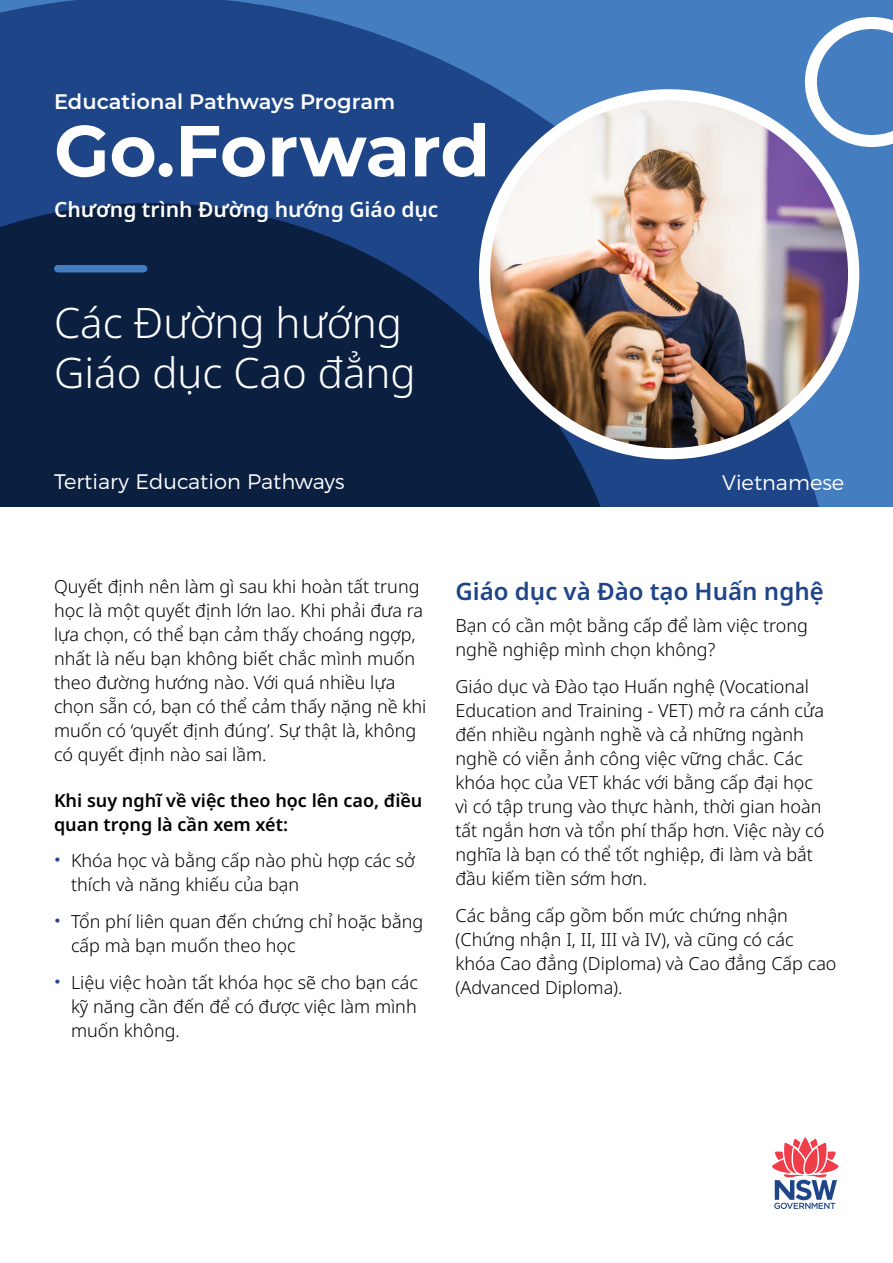
<style>
.page{position:relative;width:893px;height:1263px;background:#fff}
.page>*{position:absolute;margin:0;border:0;box-sizing:border-box;transform-origin:0 0}
.t1{font:700 72px "Montserrat";color:#fff}
.t2{font:300 42px "Noto Sans";color:#fff}
.Head{font:600 24px "Noto Sans";color:#1d4588}
.t3{font:300 21px "Montserrat";color:#fff}
.GoForward{font:600 21px "Noto Sans";color:#fff}
.t4{font:600 21px "Montserrat";color:#fff}
.Text{font:300 18px/24px "Noto Sans";color:#000}
.Text_Bold{font:600 18px/24px "Noto Sans";color:#000}
.s1{font-family:"Montserrat";font-weight:700;font-size:21px;color:#25408f}
</style>
<div class="page">
<svg style="left:772px;top:1137px;width:66px;height:72px"></svg>
<div style="left:0;top:0;width:893px;height:507px;background:#457ec0"></div>
<svg style="left:0;top:0;width:819px;height:507px;background:#193b6d"></svg>
<img style="left:485px;top:95px;width:369px;height:359px">
<div style="left:479px;top:89px;width:380px;height:370px;border:11px solid #fff;border-radius:50%"></div>
<div style="left:58px;top:265px;width:86px;height:7px;background:#457ec0"></div>
<svg style="left:805px;top:17px;width:88px;height:130px"></svg>
<p class="t4" style="left:54px;top:86px;width:343px">Educational Pathways Program</p>
<p class="t1" style="left:54px;top:99px;width:438px">Go.Forward</p>
<p class="GoForward" style="left:54px;top:195px;width:386px">Chương trình Đường hướng Giáo dục</p>
<p class="t2" style="left:54px;top:293px;width:349px">Các Đường hướng</p>
<p class="t2" style="left:54px;top:344px;width:363px">Giáo dục Cao đẳng</p>
<p class="t3" style="left:54px;top:465px;width:292px">Tertiary Education Pathways</p>
<p class="t3" style="left:722px;top:466px;width:124px">Vietnamese</p>
<p class="Text" style="left:54px;top:575px;width:374px">Quyết định nên làm gì sau khi hoàn tất trung học là một quyết định lớn lao. Khi phải đưa ra lựa chọn, có thể bạn cảm thấy choáng ngợp, nhất là nếu bạn không biết chắc mình muốn theo đường hướng nào. Với quá nhiều lựa chọn sẵn có, bạn có thể cảm thấy nặng nề khi muốn có ‘quyết định đúng’. Sự thật là, không có quyết định nào sai lầm.</p>
<p class="Text_Bold" style="left:54px;top:788px;width:370px">Khi suy nghĩ về việc theo học lên cao, điều quan trọng là cần xem xét:</p>
<p class="Text" style="left:71px;top:849px;width:345px;text-indent:-17px"><span class="s1">∙</span> Khóa học và bằng cấp nào phù hợp các sở thích và năng khiếu của bạn</p>
<p class="Text" style="left:71px;top:910px;width:354px;text-indent:-17px"><span class="s1">∙</span> Tổn phí liên quan đến chứng chỉ hoặc bằng cấp mà bạn muốn theo học</p>
<p class="Text" style="left:71px;top:971px;width:348px;text-align:justify;text-indent:-17px"><span class="s1">∙</span> Liệu việc hoàn tất khóa học sẽ cho bạn các kỹ năng cần đến để có được việc làm mình muốn không.</p>
<p class="Head" style="left:455px;top:574px;width:370px">Giáo dục và Đào tạo Huấn nghệ</p>
<p class="Text" style="left:455px;top:614px;width:354px">Bạn có cần một bằng cấp để làm việc trong nghề nghiệp mình chọn không?</p>
<p class="Text" style="left:455px;top:675px;width:370px">Giáo dục và Đào tạo Huấn nghệ (Vocational Education and Training - VET) mở ra cánh cửa đến nhiều ngành nghề và cả những ngành nghề có viễn ảnh công việc vững chắc. Các khóa học của VET khác với bằng cấp đại học vì có tập trung vào thực hành, thời gian hoàn tất ngắn hơn và tổn phí thấp hơn. Việc này có nghĩa là bạn có thể tốt nghiệp, đi làm và bắt đầu kiếm tiền sớm hơn.</p>
<p class="Text" style="left:455px;top:904px;width:383px">Các bằng cấp gồm bốn mức chứng nhận (Chứng nhận I, II, III và IV), và cũng có các khóa Cao đẳng (Diploma) và Cao đẳng Cấp cao (Advanced Diploma).</p>
</div>
